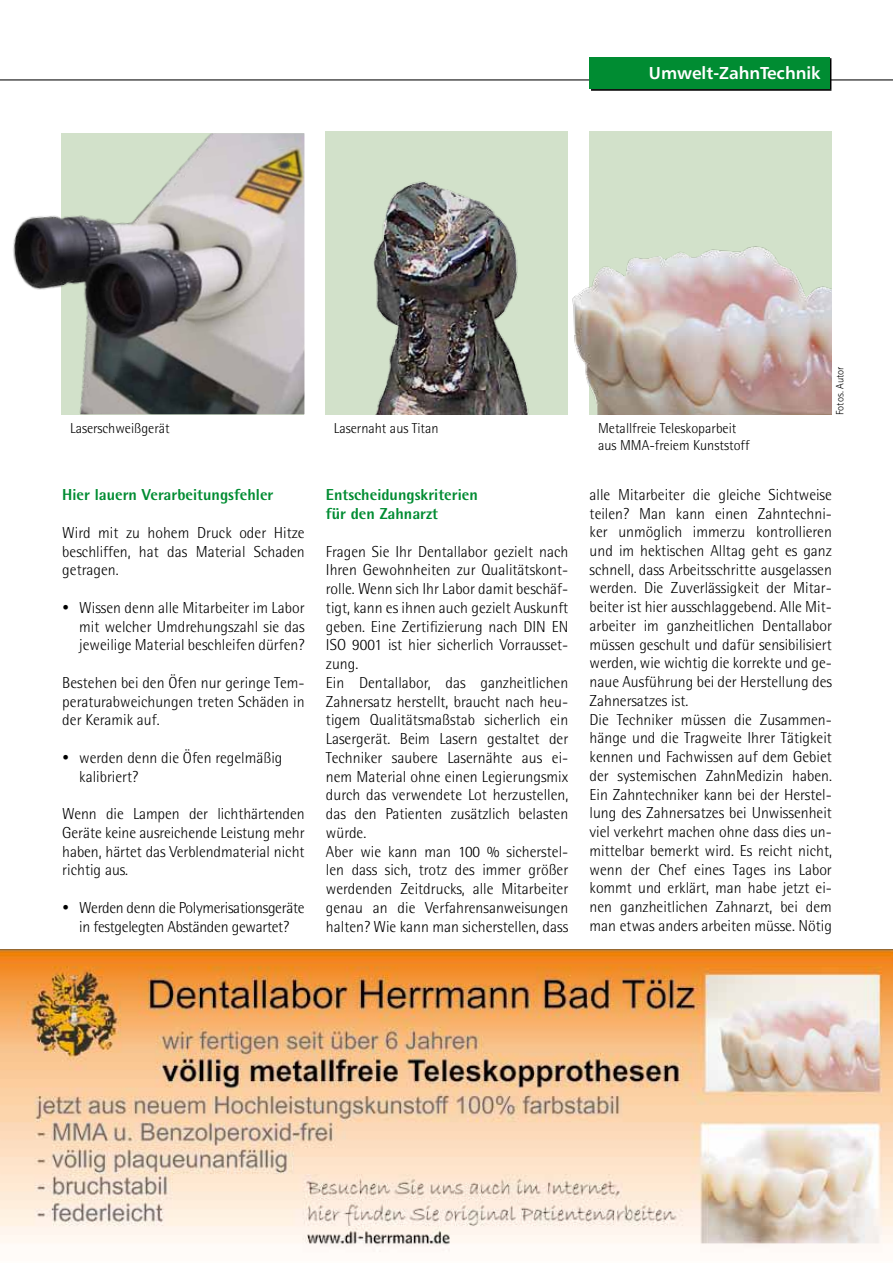
<style>
.page{position:relative;width:893px;height:1263px;background:#fff}
.page>*{position:absolute;margin:0;border:0;box-sizing:border-box;transform-origin:0 0}
.t1{font:17.25px "Humanist 777 BT Bold B";color:#fff}
.t2{font:300 15.75px/18.8px "Libre Semi Sans S Si";color:#000;text-align:justify}
.t3{font:300 15.75px/18.8px "Libre Semi Sans S Si";letter-spacing:-.02em;color:#000}
.t4{font:800 15.75px/18.8px "Libre Semi Sans S Si";color:#008c32}
.t5{font:300 14.25px/17.1px "Libre Semi Sans S Si";color:#000}
.t6{font:300 10.5px "Libre Sans Serif S Si";color:#000}
</style>
<div class="page">
<hr style="left:0;top:79px;width:892px;height:1px;background:#000">
<svg style="left:591px;top:59px;width:240px;height:32px"></svg>
<div style="left:589px;top:57px;width:240px;height:31px;background:#008c32"></div>
<div style="left:325px;top:131px;width:243px;height:283px;background:#d2e1ca"></div>
<div style="left:590px;top:131px;width:242px;height:283px;background:#d2e1ca"></div>
<img style="left:590px;top:246px;width:242px;height:168px">
<img style="left:304px;top:148px;width:286px;height:266px">
<img style="left:13px;top:133px;width:291px;height:281px">
<img style="left:0;top:949px;width:892px;height:303px">
<p class="t1" style="left:649px;top:62px;width:173px">Umwelt-ZahnTechnik</p>
<p class="t5" style="left:70px;top:419px;width:101px">Laserschweißgerät</p>
<p class="t5" style="left:334px;top:419px;width:106px">Lasernaht aus Titan</p>
<p class="t4" style="left:62px;top:485px;width:213px">Hier lauern Verarbeitungsfehler</p>
<p class="t2" style="left:62px;top:523px;width:244px">Wird mit zu hohem Druck oder Hitze beschliffen, hat das Material Schaden getragen.</p>
<p class="t2" style="left:79px;top:598px;width:227px">Wissen denn alle Mitarbeiter im Labor mit welcher Umdrehungszahl sie das jeweilige Material beschleifen dürfen?</p>
<p class="t2" style="left:62px;top:673px;width:244px">Bestehen bei den Öfen nur geringe Tem&shy;peraturabweichungen treten Schäden in der Keramik auf.</p>
<p class="t2" style="left:79px;top:748px;width:205px">werden denn die Öfen regelmäßig kalibriert?</p>
<p class="t2" style="left:62px;top:804px;width:244px">Wenn die Lampen der lichthärtenden Geräte keine ausreichende Leistung mehr haben, härtet das Verblendmaterial nicht richtig aus.</p>
<p class="t3" style="left:79px;top:898px;width:227px">Werden denn die Polymerisationsgeräte in festgelegten Abständen gewartet?</p>
<p class="t4" style="left:326px;top:485px;width:153px">Entscheidungskriterien für den Zahnarzt</p>
<p class="t2" style="left:326px;top:542px;width:244px;text-align:left">Fragen Sie Ihr Dentallabor gezielt nach Ihren Gewohnheiten zur Qualitätskont&shy;rolle. Wenn sich Ihr Labor damit beschäf&shy;tigt, kann es ihnen auch gezielt Auskunft geben. Eine Zertifizierung nach DIN EN ISO 9001 ist hier sicherlich Vorrausset&shy;zung.<br>Ein Dentallabor, das ganzheitlichen Zahnersatz herstellt, braucht nach heu&shy;tigem Qualitätsmaßstab sicherlich ein Lasergerät. Beim Lasern gestaltet der Techniker saubere Lasernähte aus ei&shy;nem Material ohne einen Legierungsmix durch das verwendete Lot herzustellen, das den Patienten zusätzlich belasten würde.<br>Aber wie kann man 100 % sicherstel&shy;len dass sich, trotz des immer größer werdenden Zeitdrucks, alle Mitarbeiter genau an die Verfahrensanweisungen halten? Wie kann man sicherstellen, dass</p>
<p class="t5" style="left:598px;top:419px;width:153px">Metallfreie Teleskoparbeit aus MMA-freiem Kunststoff</p>
<p class="t6" style="left:834px;top:415px;width:50px;rotate:-90deg">Fotos. Autor</p>
<p class="t2" style="left:590px;top:485px;width:244px;text-align:left">alle Mitarbeiter die gleiche Sichtweise teilen? Man kann einen Zahntechni&shy;ker unmöglich immerzu kontrollieren und im hektischen Alltag geht es ganz schnell, dass Arbeitsschritte ausgelassen werden. Die Zuverlässigkeit der Mitar&shy;beiter ist hier ausschlaggebend. Alle Mit&shy;arbeiter im ganzheitlichen Dentallabor müssen geschult und dafür sensibilisiert werden, wie wichtig die korrekte und ge&shy;naue Ausführung bei der Herstellung des Zahnersatzes ist.<br>Die Techniker müssen die Zusammen&shy;hänge und die Tragweite Ihrer Tätigkeit kennen und Fachwissen auf dem Gebiet der systemischen ZahnMedizin haben.<br>Ein Zahntechniker kann bei der Herstel&shy;lung des Zahnersatzes bei Unwissenheit viel verkehrt machen ohne dass dies un&shy;mittelbar bemerkt wird. Es reicht nicht, wenn der Chef eines Tages ins Labor kommt und erklärt, man habe jetzt ei&shy;nen ganzheitlichen Zahnarzt, bei dem man etwas anders arbeiten müsse. Nötig</p>
</div>
